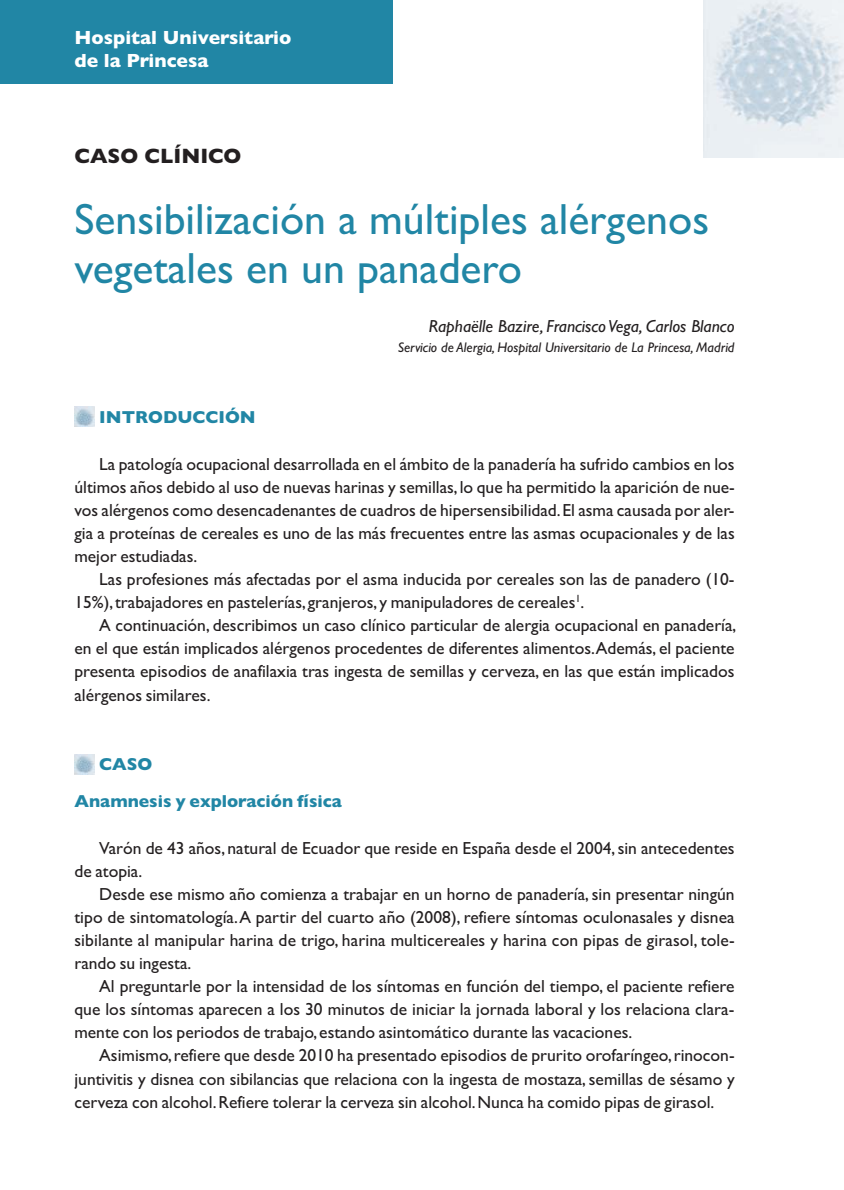
<style>
.page{position:relative;width:844px;height:1190px;background:#fff}
.page>*{position:absolute;margin:0;border:0;box-sizing:border-box;transform-origin:0 0}
.t1{font:43.75px/49px "Gill Sans";color:#2186a5}
.t2{font:700 21px "Gill Sans";color:#231f20}
.t3{font:700 19.25px/23.1px "Gill Sans";color:#fff}
.t4{font:17.5px/23.1px "Gill Sans";color:#231f20;text-align:justify}
.t5{font:700 17.5px/37.4px "Gill Sans";color:#2186a5}
.t6{font:italic 17.5px "Gill Sans";color:#231f20}
.t7{font:italic 14px "Gill Sans";color:#231f20}
</style>
<div class="page">
<img style="left:703px;top:0;width:141px;height:158px">
<div style="left:0;top:0;width:392px;height:84px;background:#2186a5"></div>
<img style="left:74px;top:407px;width:20px;height:20px">
<img style="left:74px;top:754px;width:20px;height:20px">
<p class="t3" style="left:74px;top:28px;width:218px">Hospital Universitario de la Princesa</p>
<p class="t2" style="left:74px;top:148px;width:168px">CASO CLÍNICO</p>
<h1 class="t1" style="left:74px;top:200px;width:636px">Sensibilización a múltiples alérgenos vegetales en un panadero</h1>
<p class="t6" style="left:429px;top:320px;width:307px">Raphaëlle Bazire, Francisco Vega, Carlos Blanco</p>
<p class="t7" style="left:397px;top:342px;width:338px">Servicio de Alergia, Hospital Universitario de La Princesa, Madrid</p>
<p class="t5" style="left:99px;top:401px;width:158px">INTRODUCCIÓN</p>
<p class="t4" style="left:74px;top:454px;width:662px;text-indent:25px">La patología ocupacional desarrollada en el ámbito de la panadería ha sufrido cambios en los últimos años debido al uso de nuevas harinas y semillas, lo que ha permitido la aparición de nue&shy;vos alérgenos como desencadenantes de cuadros de hipersensibilidad. El asma causada por aler&shy;gia a proteínas de cereales es uno de las más frecuentes entre las asmas ocupacionales y de las mejor estudiadas.</p>
<p class="t4" style="left:74px;top:570px;width:661px;text-indent:25px">Las profesiones más afectadas por el asma inducida por cereales son las de panadero (10-<br>15%), trabajadores en pastelerías, granjeros, y manipuladores de cereales<sup>1</sup>.</p>
<p class="t4" style="left:74px;top:616px;width:663px;text-indent:25px">A continuación, describimos un caso clínico particular de alergia ocupacional en panadería, en el que están implicados alérgenos procedentes de diferentes alimentos.Además, el paciente presenta episodios de anafilaxia tras ingesta de semillas y cerveza, en las que están implicados alérgenos similares.</p>
<p class="t5" style="left:74px;top:747px;width:269px;text-indent:25px">CASO<br>Anamnesis y exploración física</p>
<p class="t4" style="left:74px;top:838px;width:661px;text-indent:25px">Varón de 43 años, natural de Ecuador que reside en España desde el 2004, sin antecedentes de atopia.</p>
<p class="t4" style="left:74px;top:884px;width:661px;text-indent:25px">Desde ese mismo año comienza a trabajar en un horno de panadería, sin presentar ningún tipo de sintomatología. A partir del cuarto año (2008), refiere síntomas oculonasales y disnea sibilante al manipular harina de trigo, harina multicereales y harina con pipas de girasol, tole&shy;rando su ingesta.</p>
<p class="t4" style="left:74px;top:977px;width:661px;text-indent:25px">Al preguntarle por la intensidad de los síntomas en función del tiempo, el paciente refiere que los síntomas aparecen a los 30 minutos de iniciar la jornada laboral y los relaciona clara&shy;mente con los periodos de trabajo, estando asintomático durante las vacaciones.</p>
<p class="t4" style="left:74px;top:1046px;width:661px;text-indent:25px">Asimismo, refiere que desde 2010 ha presentado episodios de prurito orofaríngeo, rinocon&shy;juntivitis y disnea con sibilancias que relaciona con la ingesta de mostaza, semillas de sésamo y cerveza con alcohol. Refiere tolerar la cerveza sin alcohol. Nunca ha comido pipas de girasol.</p>
</div>
